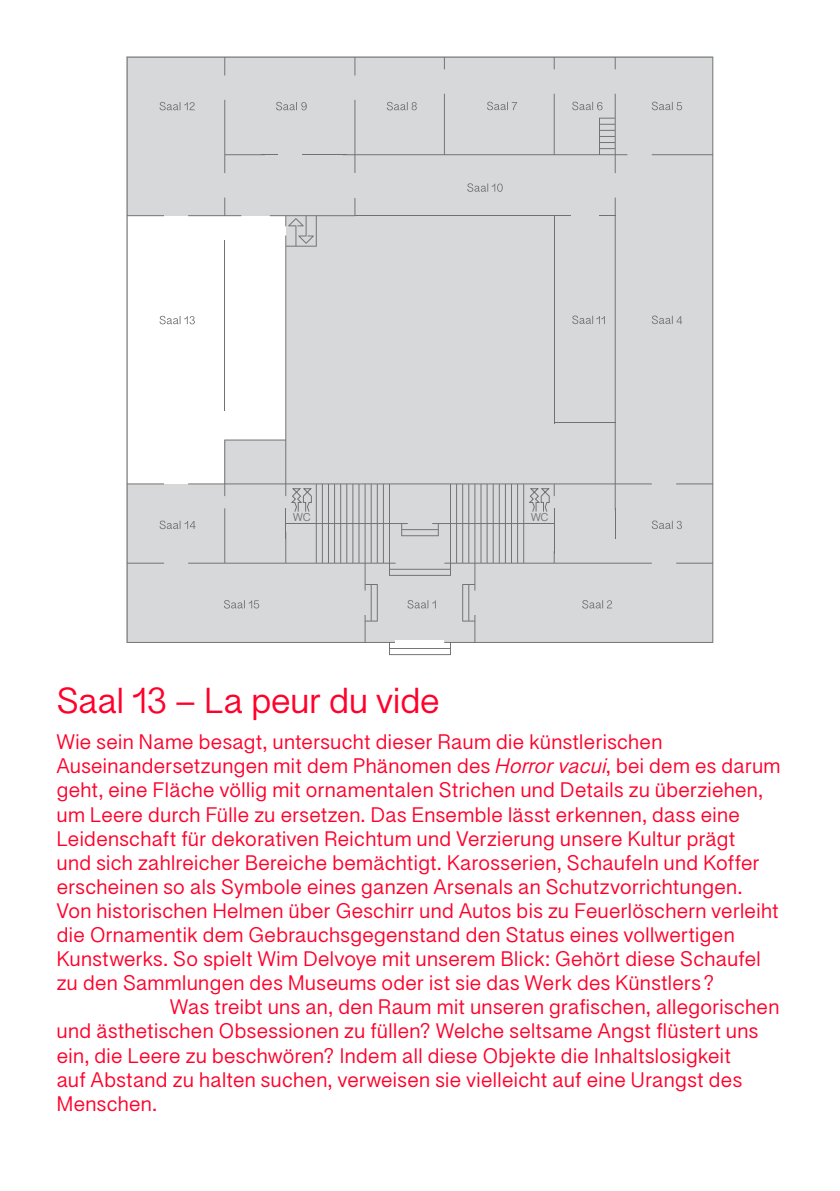
<style>
.page{position:relative;width:840px;height:1191px;background:#fff}
.page>*{position:absolute;margin:0;border:0;box-sizing:border-box;transform-origin:0 0}
.t1{font:36px "MAH Sans";letter-spacing:.005em;color:#ff002b}
.t2{font:21px "MAH Sans";letter-spacing:.02em;color:#ff002b}
.t3{font:11.4px "MAH Sans";color:#707172}
.s1{font-style:italic}
</style>
<div class="page">
<svg style="left:127px;top:57px;width:586px;height:598px;background:#d9dadb"></svg>
<div style="left:352px;top:173px;width:6px;height:24px;background:#d7d8d9"></div>
<div style="left:395px;top:640px;width:49px;height:5px;background:#fff"></div>
<hr style="left:285px;top:523px;width:30px;height:1px;background:#707172">
<hr style="left:524px;top:523px;width:30px;height:1px;background:#707172">
<svg style="left:553px;top:215px;width:17px;height:1px"></svg>
<svg style="left:290px;top:488px;width:22px;height:24px"></svg>
<svg style="left:527px;top:488px;width:23px;height:24px"></svg>
<svg style="left:159px;top:102px;width:35px;height:8px"></svg>
<div style="left:224px;top:100px;width:82px;height:73px;background:#d7d8d9"></div>
<svg style="left:386px;top:102px;width:30px;height:8px"></svg>
<svg style="left:486px;top:102px;width:31px;height:8px"></svg>
<svg style="left:572px;top:102px;width:30px;height:8px"></svg>
<svg style="left:651px;top:102px;width:30px;height:8px"></svg>
<svg style="left:572px;top:315px;width:32px;height:9px"></svg>
<svg style="left:651px;top:315px;width:31px;height:9px"></svg>
<svg style="left:651px;top:520px;width:30px;height:9px"></svg>
<svg style="left:581px;top:600px;width:30px;height:8px"></svg>
<svg style="left:407px;top:600px;width:28px;height:8px"></svg>
<svg style="left:159px;top:520px;width:36px;height:9px"></svg>
<svg style="left:159px;top:316px;width:36px;height:8px"></svg>
<svg style="left:467px;top:183px;width:34px;height:9px"></svg>
<svg style="left:224px;top:600px;width:35px;height:8px"></svg>
<p class="t3" style="left:293px;top:511px;width:19px">WC</p>
<p class="t3" style="left:530px;top:511px;width:19px">WC</p>
<h1 class="t1" style="left:57px;top:681px;width:384px">Saal 13 – La peur du vide</h1>
<p class="t2" style="left:57px;top:730px;width:606px">Wie sein Name besagt, untersucht dieser Raum die künstlerischen</p>
<p class="t2" style="left:57px;top:754px;width:724px">Auseinandersetzungen mit dem Phänomen des <span class="s1">Horror vacui</span>, bei dem es darum</p>
<p class="t2" style="left:57px;top:778px;width:707px">geht, eine Fläche völlig mit ornamentalen Strichen und Details zu überziehen,</p>
<p class="t2" style="left:57px;top:803px;width:684px">um Leere durch Fülle zu ersetzen. Das Ensemble lässt erkennen, dass eine</p>
<p class="t2" style="left:57px;top:827px;width:679px">Leidenschaft für dekorativen Reichtum und Verzierung unsere Kultur prägt</p>
<p class="t2" style="left:57px;top:851px;width:703px">und sich zahlreicher Bereiche bemächtigt. Karosserien, Schaufeln und Koffer</p>
<p class="t2" style="left:57px;top:875px;width:686px">erscheinen so als Symbole eines ganzen Arsenals an Schutzvorrichtungen.</p>
<p class="t2" style="left:57px;top:899px;width:723px">Von historischen Helmen über Geschirr und Autos bis zu Feuerlöschern verleiht</p>
<p class="t2" style="left:57px;top:923px;width:679px">die Ornamentik dem Gebrauchsgegenstand den Status eines vollwertigen</p>
<p class="t2" style="left:57px;top:947px;width:705px">Kunstwerks. So spielt Wim Delvoye mit unserem Blick: Gehört diese Schaufel</p>
<p class="t2" style="left:57px;top:971px;width:658px">zu den Sammlungen des Museums oder ist sie das Werk des Künstlers ?</p>
<p class="t2" style="left:170px;top:995px;width:610px">Was treibt uns an, den Raum mit unseren grafischen, allegorischen</p>
<p class="t2" style="left:57px;top:1019px;width:702px">und ästhetischen Obsessionen zu füllen? Welche seltsame Angst flüstert uns</p>
<p class="t2" style="left:57px;top:1043px;width:675px">ein, die Leere zu beschwören? Indem all diese Objekte die Inhaltslosigkeit</p>
<p class="t2" style="left:57px;top:1068px;width:686px">auf Abstand zu halten suchen, verweisen sie vielleicht auf eine Urangst des</p>
<p class="t2" style="left:57px;top:1092px;width:102px">Menschen.</p>
</div>
